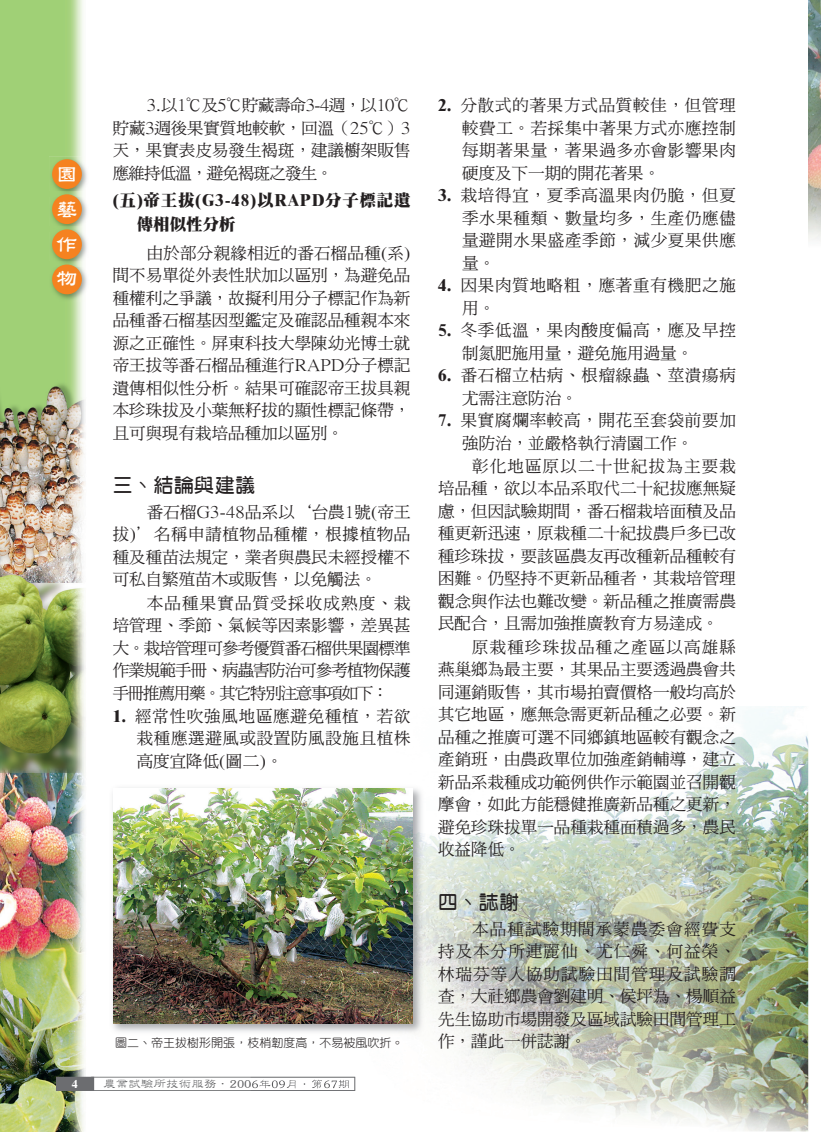
<style>
.page{position:relative;width:821px;height:1132px;background:#fff}
.page>*{position:absolute;margin:0;border:0;box-sizing:border-box;transform-origin:0 0}
.t1{font:21px/34.7px "DF Li Shu W7 HK BF";color:#fff;text-align:justify}
.t2{font:19.5px "DF Yuan Bd HK BF";letter-spacing:.05em;color:#231f20}
.t3{font:16.5px/22.5px "DF Ming Md HK BF";color:#231f20;text-align:justify}
.t4{font:16.5px/22.5px "DF Ming Md HK BF";letter-spacing:.04em;color:#231f20}
.t5{font:16.5px/24px "DF Ming UB HK BF";letter-spacing:.04em;color:#231f20}
.t6{font:12px "DF Yuan Std W3";color:#231f20}
.t7{font:12px "DF Li Shu W3 HK BF";letter-spacing:.05em;color:#57585a}
.t8{font:700 12px "Times";color:#fff}
</style>
<div class="page">
<img style="left:0;top:0;width:89px;height:1131px">
<img style="left:49px;top:156px;width:40px;height:146px">
<div style="left:52px;top:159px;width:30px;height:30px;background:#f58220;border-radius:50%"></div>
<img style="left:49px;top:191px;width:40px;height:5px">
<div style="left:52px;top:194px;width:30px;height:30px;background:#f58220;border-radius:50%"></div>
<img style="left:49px;top:226px;width:40px;height:6px">
<div style="left:52px;top:229px;width:30px;height:30px;background:#f58220;border-radius:50%"></div>
<img style="left:49px;top:261px;width:40px;height:6px">
<div style="left:52px;top:264px;width:30px;height:30px;background:#f58220;border-radius:50%"></div>
<svg style="left:56px;top:1076px;width:194px;height:14px"></svg>
<img style="left:453px;top:706px;width:355px;height:424px">
<img style="left:425px;top:835px;width:28px;height:208px">
<img style="left:250px;top:1077px;width:106px;height:14px">
<img style="left:250px;top:1076px;width:105px;height:14px">
<img style="left:250px;top:1079px;width:99px;height:9px">
<img style="left:808px;top:0;width:13px;height:241px">
<img style="left:112px;top:788px;width:313px;height:245px">
<img style="left:113px;top:787px;width:299px;height:235px">
<p class="t1" style="left:57px;top:158px;width:22px">園藝作物</p>
<p class="t3" style="left:113px;top:95px;width:299px;text-indent:34px">3.以1℃及5℃貯藏壽命3-4週，以10℃貯藏3週後果實質地較軟，回溫（25℃）3天，果實表皮易發生褐斑，建議櫥架販售應維持低溫，避免褐斑之發生。</p>
<p class="t5" style="left:137px;top:188px;width:275px;text-indent:-24px">(五)帝王拔(G3-48)以RAPD分子標記遺傳相似性分析</p>
<p class="t3" style="left:113px;top:242px;width:299px;text-indent:34px">由於部分親緣相近的番石榴品種(系)間不易單從外表性狀加以區別，為避免品種權利之爭議，故擬利用分子標記作為新品種番石榴基因型鑑定及確認品種親本來源之正確性。屏東科技大學陳幼光博士就帝王拔等番石榴品種進行RAPD分子標記遺傳相似性分析。結果可確認帝王拔具親本珍珠拔及小葉無籽拔的顯性標記條帶，且可與現有栽培品種加以區別。</p>
<p class="t2" style="left:113px;top:475px;width:144px">三、結論與建議</p>
<p class="t3" style="left:113px;top:501px;width:299px;text-indent:34px">番石榴G3-48品系以‘台農1號(帝王拔)’名稱申請植物品種權，根據植物品種及種苗法規定，業者與農民未經授權不可私自繁殖苗木或販售，以免觸法。</p>
<p class="t3" style="left:113px;top:592px;width:299px;text-indent:34px">本品種果實品質受採收成熟度、栽培管理、季節、氣候等因素影響，差異甚大。栽培管理可參考優質番石榴供果園標準作業規範手冊、病蟲害防治可參考植物保護手冊推薦用藥。其它特別注意事項如下：</p>
<p class="t3" style="left:135px;top:705px;width:277px">經常性吹強風地區應避免種植，若欲栽種應選避風或設置防風設施且植株高度宜降低(圖二)。</p>
<p class="t5" style="left:113px;top:704px;width:15px">1.</p>
<p class="t6" style="left:115px;top:1035px;width:290px">圖二、帝王拔樹形開張，枝梢韌度高，不易被風吹折。</p>
<p class="t8" style="left:72px;top:1075px;width:7px">4</p>
<p class="t7" style="left:103px;top:1077px;width:248px">農業試驗所技術服務．2006年09月．第67期</p>
<p class="t4" style="left:460px;top:95px;width:277px">分散式的著果方式品質較佳，但管理較費工。若採集中著果方式亦應控制每期著果量，著果過多亦會影響果肉硬度及下一期的開花著果。<br>栽培得宜，夏季高溫果肉仍脆，但夏季水果種類、數量均多，生產仍應儘量避開水果盛產季節，減少夏果供應量。<br>因果肉質地略粗，應著重有機肥之施用。<br>冬季低溫，果肉酸度偏高，應及早控制氮肥施用量，避免施用過量。<br>番石榴立枯病、根瘤線蟲、莖潰瘍病尤需注意防治。<br>果實腐爛率較高，開花至套袋前要加強防治，並嚴格執行清園工作。</p>
<p class="t3" style="left:438px;top:455px;width:299px;text-indent:34px">彰化地區原以二十世紀拔為主要栽培品種，欲以本品系取代二十紀拔應無疑慮，但因試驗期間，番石榴栽培面積及品種更新迅速，原栽種二十紀拔農戶多已改種珍珠拔，要該區農友再改種新品種較有困難。仍堅持不更新品種者，其栽培管理觀念與作法也難改變。新品種之推廣需農民配合，且需加強推廣教育方易達成。</p>
<p class="t3" style="left:438px;top:636px;width:299px;text-indent:34px">原栽種珍珠拔品種之產區以高雄縣燕巢鄉為最主要，其果品主要透過農會共同運銷販售，其市場拍賣價格一般均高於其它地區，應無急需更新品種之必要。新品種之推廣可選不同鄉鎮地區較有觀念之產銷班，由農政單位加強產銷輔導，建立新品系栽種成功範例供作示範園並召開觀摩會，如此方能穩健推廣新品種之更新，避免珍珠拔單一品種栽種面積過多，農民收益降低。</p>
<p class="t2" style="left:438px;top:891px;width:82px">四、誌謝</p>
<p class="t3" style="left:438px;top:918px;width:299px;text-indent:34px">本品種試驗期間承蒙農委會經費支持及本分所連麗仙、尤仁舜、何益榮、林瑞芬等人協助試驗田間管理及試驗調查，大社鄉農會劉建明、侯坪為、楊順益先生協助市場開發及區域試驗田間管理工作，謹此一併誌謝。</p>
<p class="t5" style="left:438px;top:94px;width:15px">2.</p>
<p class="t5" style="left:438px;top:184px;width:15px">3.</p>
<p class="t5" style="left:438px;top:274px;width:15px">4.</p>
<p class="t5" style="left:438px;top:319px;width:15px">5.</p>
<p class="t5" style="left:438px;top:364px;width:15px">6.</p>
<p class="t5" style="left:438px;top:409px;width:15px">7.</p>
</div>
